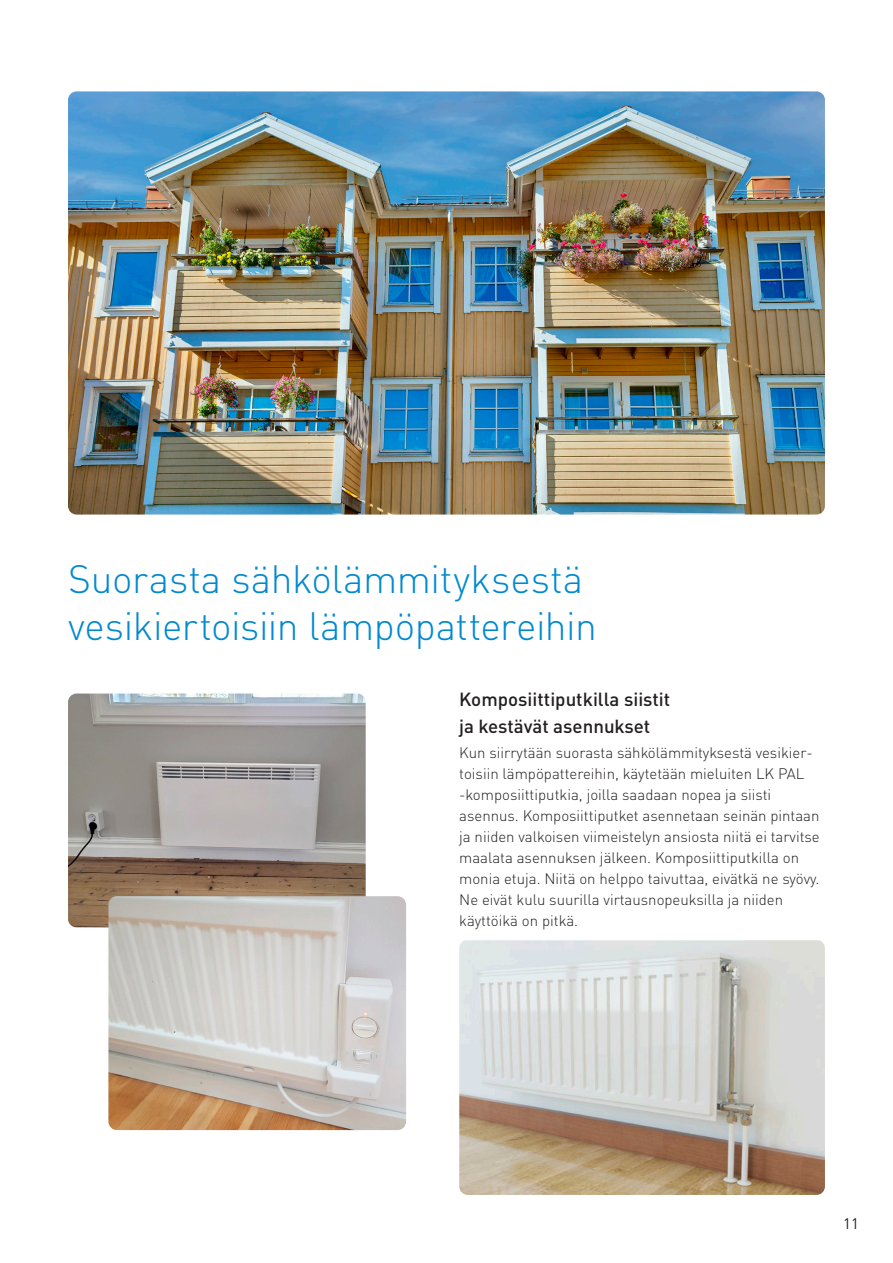
<style>
.page{position:relative;width:893px;height:1263px;background:#fff}
.page>*{position:absolute;margin:0;border:0;box-sizing:border-box;transform-origin:0 0}
.t1{font:300 39px/46.8px "DIN Pro";letter-spacing:-.01em;color:#0089cf}
.t2{font:500 18.75px/26.7px "DIN Pro";color:#231f20}
.t3{font:300 15px/21px "DIN Pro";color:#231f20}
.t4{font:15px "DIN Pro";color:#231f20}
</style>
<div class="page">
<img style="left:68px;top:693px;width:298px;height:234px">
<img style="left:459px;top:940px;width:366px;height:255px">
<img style="left:108px;top:896px;width:298px;height:234px">
<img style="left:68px;top:91px;width:757px;height:423px">
<h1 class="t1" style="left:68px;top:552px;width:530px">Suorasta sähkölämmityksestä vesikiertoisiin lämpöpattereihin</h1>
<p class="t2" style="left:459px;top:684px;width:212px">Komposiittiputkilla siistit ja kestävät asennukset</p>
<p class="t3" style="left:459px;top:741px;width:362px">Kun siirrytään suorasta sähkölämmityksestä vesikier&shy;toisiin lämpöpattereihin, käytetään mieluiten LK PAL -komposiittiputkia, joilla saadaan nopea ja siisti asennus. Komposiittiputket asennetaan seinän pintaan ja niiden valkoisen viimeistelyn ansiosta niitä ei tarvitse maalata asennuksen jälkeen. Komposiittiputkilla on monia etuja. Niitä on helppo taivuttaa, eivätkä ne syövy.<br>Ne eivät kulu suurilla virtausnopeuksilla ja niiden käyttöikä on pitkä.</p>
<p class="t4" style="left:843px;top:1212px;width:17px">11</p>
</div>
